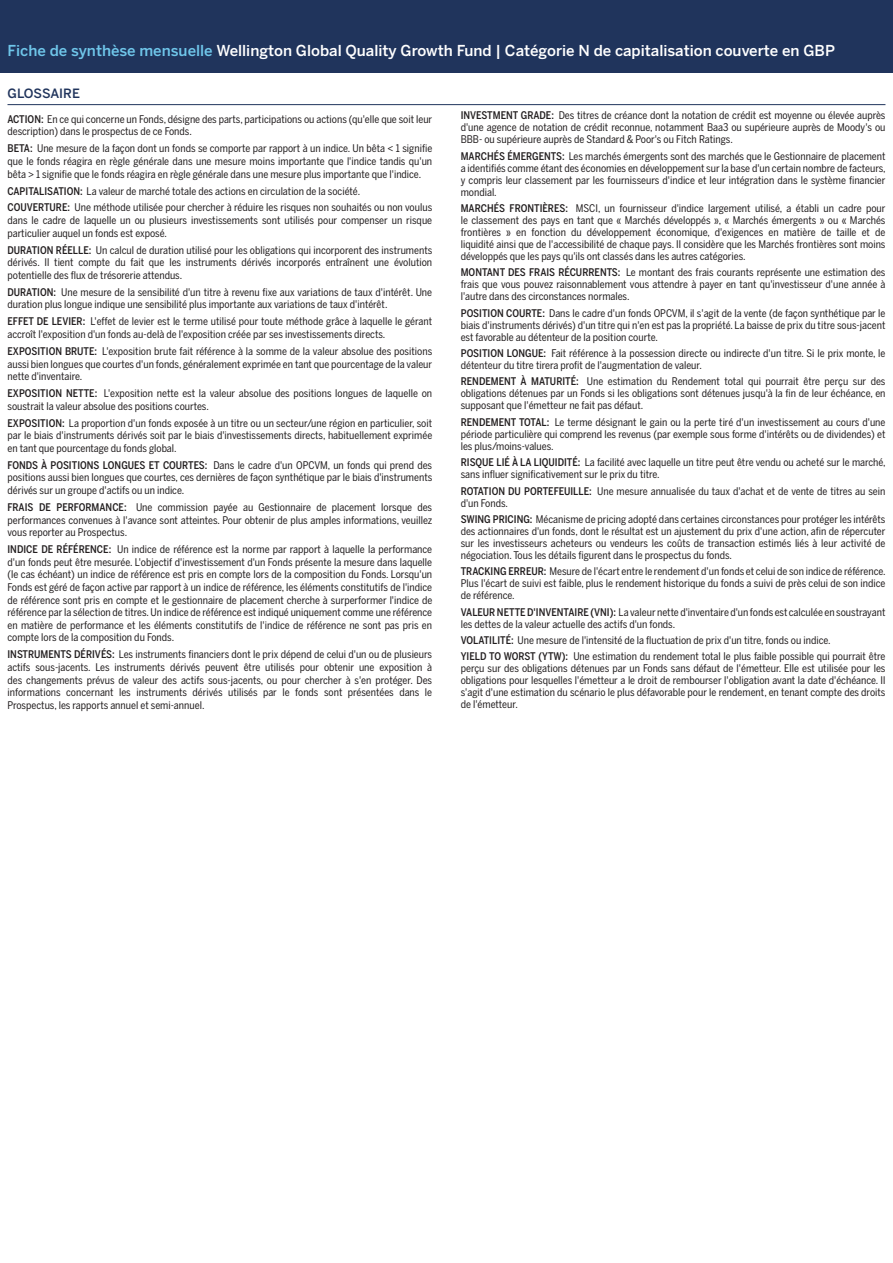
<style>
.page{position:relative;width:893px;height:1263px;background:#fff}
.page>*{position:absolute;margin:0;border:0;box-sizing:border-box;transform-origin:0 0}
.t1{font:500 15px "Benton Sans";color:#fff}
.lineRule_below{font:500 12.75px "Benton Sans";letter-spacing:-.005em;color:#20345c}
.text_justify{font:10.5px/12px "Benton Sans Cond";color:#231f20;text-align:justify}
.s1{color:#6fc6ea}
.s2{font-weight:500}
</style>
<div class="page">
<div style="left:0;top:0;width:892px;height:72px;background:#20345c"></div>
<hr style="left:8px;top:104px;width:877px;height:1px;background:#20345c">
<p class="t1" style="left:8px;top:40px;width:829px"><span class="s1">Fiche de synthèse mensuelle</span> Wellington Global Quality Growth Fund | Catégorie N de capitalisation couverte en GBP</p>
<p class="lineRule_below" style="left:8px;top:84px;width:74px">GLOSSAIRE</p>
<p class="text_justify" style="left:8px;top:113px;width:426px;line-height:12.6px"><span class="s2">ACTION:</span> En ce qui concerne un Fonds, désigne des parts, participations ou actions (qu'elle que soit leur description) dans le prospectus de ce Fonds.</p>
<p class="text_justify" style="left:8px;top:142px;width:426px;line-height:12.6px"><span class="s2">BETA:</span> Une mesure de la façon dont un fonds se comporte par rapport à un indice. Un bêta &lt; 1 signifie que le fonds réagira en règle générale dans une mesure moins importante que l'indice tandis qu'un bêta &gt; 1 signifie que le fonds réagira en règle générale dans une mesure plus importante que l'indice.</p>
<p class="text_justify" style="left:8px;top:185px;width:354px"><span class="s2">CAPITALISATION:</span> La valeur de marché totale des actions en circulation de la société.</p>
<p class="text_justify" style="left:8px;top:201px;width:426px;line-height:12.6px"><span class="s2">COUVERTURE:</span> Une méthode utilisée pour chercher à réduire les risques non souhaités ou non voulus dans le cadre de laquelle un ou plusieurs investissements sont utilisés pour compenser un risque particulier auquel un fonds est exposé.</p>
<p class="text_justify" style="left:8px;top:243px;width:426px;line-height:12.6px"><span class="s2">DURATION RÉELLE:</span> Un calcul de duration utilisé pour les obligations qui incorporent des instruments dérivés. Il tient compte du fait que les instruments dérivés incorporés entraînent une évolution potentielle des flux de trésorerie attendus.</p>
<p class="text_justify" style="left:8px;top:286px;width:426px;line-height:12.6px"><span class="s2">DURATION:</span> Une mesure de la sensibilité d'un titre à revenu fixe aux variations de taux d'intérêt. Une duration plus longue indique une sensibilité plus importante aux variations de taux d'intérêt.</p>
<p class="text_justify" style="left:8px;top:315px;width:426px;line-height:12.6px"><span class="s2">EFFET DE LEVIER:</span> L'effet de levier est le terme utilisé pour toute méthode grâce à laquelle le gérant accroît l'exposition d'un fonds au-delà de l'exposition créée par ses investissements directs.</p>
<p class="text_justify" style="left:8px;top:345px;width:426px;line-height:12.6px"><span class="s2">EXPOSITION BRUTE:</span> L'exposition brute fait référence à la somme de la valeur absolue des positions aussi bien longues que courtes d'un fonds, généralement exprimée en tant que pourcentage de la valeur nette d'inventaire.</p>
<p class="text_justify" style="left:8px;top:387px;width:426px;line-height:12.6px"><span class="s2">EXPOSITION NETTE:</span> L'exposition nette est la valeur absolue des positions longues de laquelle on soustrait la valeur absolue des positions courtes.</p>
<p class="text_justify" style="left:8px;top:416px;width:426px;line-height:12.6px"><span class="s2">EXPOSITION:</span> La proportion d'un fonds exposée à un titre ou un secteur/une région en particulier, soit par le biais d'instruments dérivés soit par le biais d'investissements directs, habituellement exprimée en tant que pourcentage du fonds global.</p>
<p class="text_justify" style="left:8px;top:459px;width:426px;line-height:12.6px"><span class="s2">FONDS À POSITIONS LONGUES ET COURTES:</span> Dans le cadre d'un OPCVM, un fonds qui prend des positions aussi bien longues que courtes, ces dernières de façon synthétique par le biais d'instruments dérivés sur un groupe d'actifs ou un indice.</p>
<p class="text_justify" style="left:8px;top:501px;width:426px;line-height:12.6px"><span class="s2">FRAIS DE PERFORMANCE:</span> Une commission payée au Gestionnaire de placement lorsque des performances convenues à l'avance sont atteintes. Pour obtenir de plus amples informations, veuillez vous reporter au Prospectus.</p>
<p class="text_justify" style="left:8px;top:543px;width:426px;line-height:12.6px"><span class="s2">INDICE DE RÉFÉRENCE:</span> Un indice de référence est la norme par rapport à laquelle la performance d'un fonds peut être mesurée. L'objectif d'investissement d'un Fonds présente la mesure dans laquelle (le cas échéant) un indice de référence est pris en compte lors de la composition du Fonds. Lorsqu'un Fonds est géré de façon active par rapport à un indice de référence, les éléments constitutifs de l'indice de référence sont pris en compte et le gestionnaire de placement cherche à surperformer l'indice de référence par la sélection de titres. Un indice de référence est indiqué uniquement comme une référence en matière de performance et les éléments constitutifs de l'indice de référence ne sont pas pris en compte lors de la composition du Fonds.</p>
<p class="text_justify" style="left:8px;top:648px;width:426px;line-height:12.6px"><span class="s2">INSTRUMENTS DÉRIVÉS:</span> Les instruments financiers dont le prix dépend de celui d'un ou de plusieurs actifs sous-jacents. Les instruments dérivés peuvent être utilisés pour obtenir une exposition à des changements prévus de valeur des actifs sous-jacents, ou pour chercher à s'en protéger. Des informations concernant les instruments dérivés utilisés par le fonds sont présentées dans le Prospectus, les rapports annuel et semi-annuel.</p>
<p class="text_justify" style="left:460px;top:109px;width:426px"><span class="s2">INVESTMENT GRADE:</span> Des titres de créance dont la notation de crédit est moyenne ou élevée auprès d'une agence de notation de crédit reconnue, notamment Baa3 ou supérieure auprès de Moody's ou BBB- ou supérieure auprès de Standard &amp; Poor's ou Fitch Ratings.</p>
<p class="text_justify" style="left:460px;top:150px;width:426px"><span class="s2">MARCHÉS ÉMERGENTS:</span> Les marchés émergents sont des marchés que le Gestionnaire de placement a identifiés comme étant des économies en développement sur la base d'un certain nombre de facteurs, y compris leur classement par les fournisseurs d'indice et leur intégration dans le système financier mondial.</p>
<p class="text_justify" style="left:460px;top:202px;width:426px"><span class="s2">MARCHÉS FRONTIÈRES:</span> MSCI, un fournisseur d'indice largement utilisé, a établi un cadre pour le classement des pays en tant que « Marchés développés », « Marchés émergents » ou « Marchés frontières » en fonction du développement économique, d'exigences en matière de taille et de liquidité ainsi que de l'accessibilité de chaque pays. Il considère que les Marchés frontières sont moins développés que les pays qu'ils ont classés dans les autres catégories.</p>
<p class="text_justify" style="left:460px;top:267px;width:426px"><span class="s2">MONTANT DES FRAIS RÉCURRENTS:</span> Le montant des frais courants représente une estimation des frais que vous pouvez raisonnablement vous attendre à payer en tant qu'investisseur d'une année à l'autre dans des circonstances normales.</p>
<p class="text_justify" style="left:460px;top:307px;width:426px"><span class="s2">POSITION COURTE:</span> Dans le cadre d'un fonds OPCVM, il s'agit de la vente (de façon synthétique par le biais d'instruments dérivés) d'un titre qui n'en est pas la propriété. La baisse de prix du titre sous-jacent est favorable au détenteur de la position courte.</p>
<p class="text_justify" style="left:460px;top:347px;width:426px"><span class="s2">POSITION LONGUE:</span> Fait référence à la possession directe ou indirecte d'un titre. Si le prix monte, le détenteur du titre tirera profit de l'augmentation de valeur.</p>
<p class="text_justify" style="left:460px;top:376px;width:426px"><span class="s2">RENDEMENT À MATURITÉ:</span> Une estimation du Rendement total qui pourrait être perçu sur des obligations détenues par un Fonds si les obligations sont détenues jusqu'à la fin de leur échéance, en supposant que l'émetteur ne fait pas défaut.</p>
<p class="text_justify" style="left:460px;top:416px;width:426px"><span class="s2">RENDEMENT TOTAL:</span> Le terme désignant le gain ou la perte tiré d'un investissement au cours d'une période particulière qui comprend les revenus (par exemple sous forme d'intérêts ou de dividendes) et les plus/moins-values.</p>
<p class="text_justify" style="left:460px;top:456px;width:426px"><span class="s2">RISQUE LIÉ À LA LIQUIDITÉ:</span> La facilité avec laquelle un titre peut être vendu ou acheté sur le marché, sans influer significativement sur le prix du titre.</p>
<p class="text_justify" style="left:460px;top:485px;width:426px"><span class="s2">ROTATION DU PORTEFEUILLE:</span> Une mesure annualisée du taux d'achat et de vente de titres au sein d'un Fonds.</p>
<p class="text_justify" style="left:460px;top:513px;width:426px"><span class="s2">SWING PRICING:</span> Mécanisme de pricing adopté dans certaines circonstances pour protéger les intérêts des actionnaires d'un fonds, dont le résultat est un ajustement du prix d'une action, afin de répercuter sur les investisseurs acheteurs ou vendeurs les coûts de transaction estimés liés à leur activité de négociation. Tous les détails figurent dans le prospectus du fonds.</p>
<p class="text_justify" style="left:460px;top:565px;width:426px"><span class="s2">TRACKING ERREUR:</span> Mesure de l'écart entre le rendement d'un fonds et celui de son indice de référence.<br>Plus l'écart de suivi est faible, plus le rendement historique du fonds a suivi de près celui de son indice de référence.</p>
<p class="text_justify" style="left:460px;top:606px;width:426px"><span class="s2">VALEUR NETTE D'INVENTAIRE (VNI):</span> La valeur nette d'inventaire d'un fonds est calculée en soustrayant les dettes de la valeur actuelle des actifs d'un fonds.</p>
<p class="text_justify" style="left:460px;top:634px;width:371px"><span class="s2">VOLATILITÉ:</span> Une mesure de l'intensité de la fluctuation de prix d'un titre, fonds ou indice.</p>
<p class="text_justify" style="left:460px;top:650px;width:426px"><span class="s2">YIELD TO WORST (YTW):</span> Une estimation du rendement total le plus faible possible qui pourrait être perçu sur des obligations détenues par un Fonds sans défaut de l'émetteur. Elle est utilisée pour les obligations pour lesquelles l'émetteur a le droit de rembourser l'obligation avant la date d'échéance. Il s'agit d'une estimation du scénario le plus défavorable pour le rendement, en tenant compte des droits de l'émetteur.</p>
</div>
